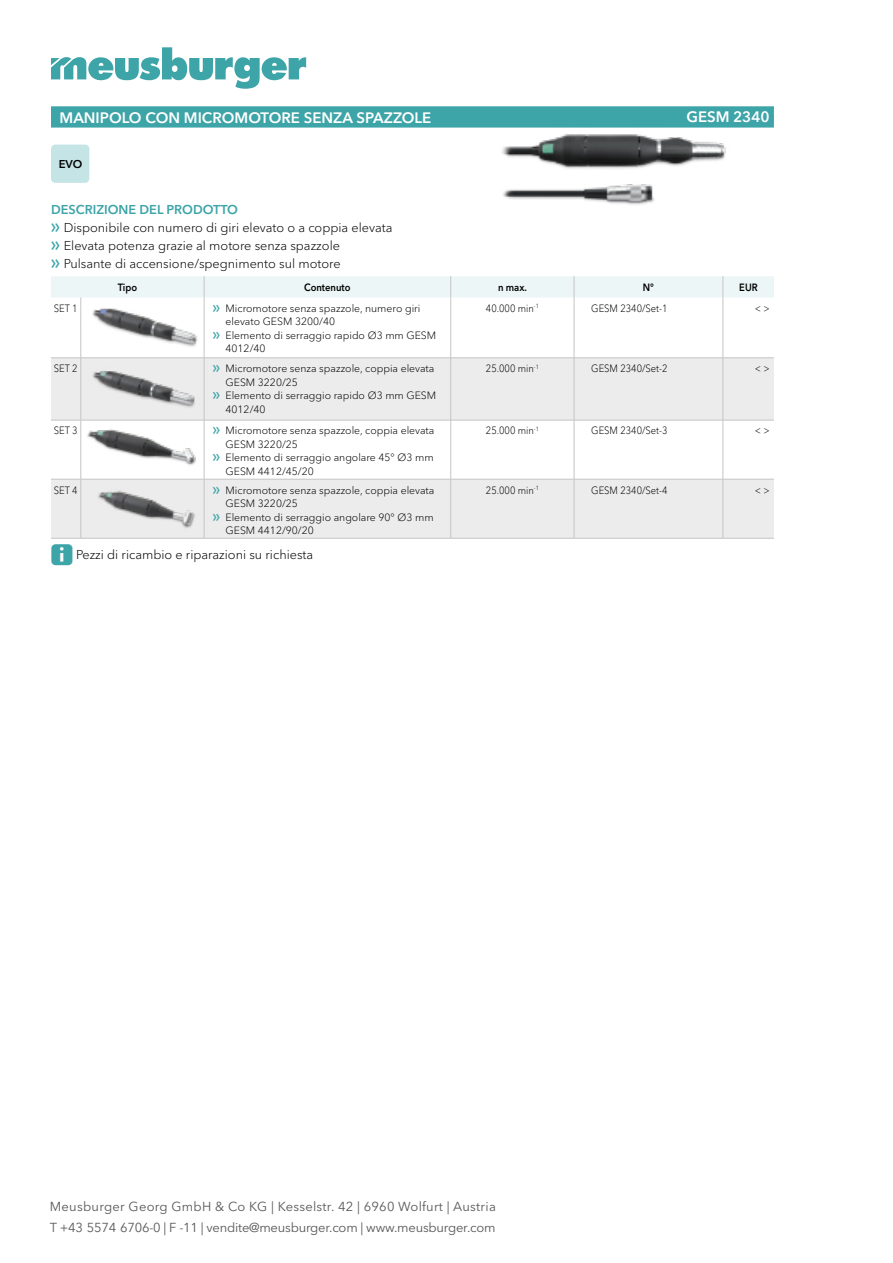
<style>
.page{position:relative;width:893px;height:1263px;background:#fff}
.page>*{position:absolute;margin:0;border:0;box-sizing:border-box;transform-origin:0 0}
.t1{font:600 15px "Avenir Next W1 G";color:#fff}
.t2{font:12.9px/20.7px "Avenir Next W1 G";letter-spacing:-.005em;color:#585857}
.t3{font:300 12.75px/18px "Avenir Next W1 G";color:#000}
.t4{font:600 11.25px "Avenir Next W1 G";color:#000}
.t5{font:300 10.5px "Avenir Next W1 G";color:#000}
.t6{font:300 10.5px "Avenir Next W1 G";color:#000;scale:.9 1}
.t7{font:600 10.5px "Avenir Next W1 G";color:#000;scale:.9 1}
.s1{font-weight:600;color:#3da4a8}
.s2{font-family:"Meusburger Sonderzeichen";font-weight:400;color:#3da4a8}
</style>
<div class="page">
<svg style="left:51px;top:47px;width:255px;height:42px"></svg>
<svg style="left:51px;top:106px;width:723px;height:22px;background:#43a7aa"></svg>
<div style="left:51px;top:145px;width:38px;height:38px;background:#c5e4e5;border-radius:4px"></div>
<img style="left:502px;top:134px;width:224px;height:71px">
<svg style="left:51px;top:358px;width:723px;height:180px;fill:#ececec"></svg>
<div style="left:51px;top:276px;width:723px;height:21px;background:#ecf6f6"></div>
<hr style="left:81px;top:297px;width:1px;height:61px;background:#c4c5c5">
<hr style="left:204px;top:297px;width:1px;height:61px;background:#c4c5c5">
<hr style="left:450px;top:297px;width:1px;height:61px;background:#c4c5c5">
<hr style="left:574px;top:297px;width:1px;height:61px;background:#c4c5c5">
<hr style="left:723px;top:297px;width:1px;height:61px;background:#c4c5c5">
<hr style="left:81px;top:358px;width:1px;height:62px;background:#c4c5c5">
<hr style="left:204px;top:358px;width:1px;height:62px;background:#c4c5c5">
<hr style="left:450px;top:358px;width:1px;height:62px;background:#c4c5c5">
<hr style="left:574px;top:358px;width:1px;height:62px;background:#c4c5c5">
<hr style="left:723px;top:358px;width:1px;height:62px;background:#c4c5c5">
<hr style="left:81px;top:420px;width:1px;height:59px;background:#c4c5c5">
<hr style="left:204px;top:420px;width:1px;height:59px;background:#c4c5c5">
<hr style="left:450px;top:420px;width:1px;height:59px;background:#c4c5c5">
<hr style="left:574px;top:420px;width:1px;height:59px;background:#c4c5c5">
<hr style="left:723px;top:420px;width:1px;height:59px;background:#c4c5c5">
<hr style="left:81px;top:479px;width:1px;height:59px;background:#c4c5c5">
<hr style="left:204px;top:479px;width:1px;height:59px;background:#c4c5c5">
<hr style="left:450px;top:479px;width:1px;height:59px;background:#c4c5c5">
<hr style="left:574px;top:479px;width:1px;height:59px;background:#c4c5c5">
<hr style="left:723px;top:479px;width:1px;height:59px;background:#c4c5c5">
<hr style="left:51px;top:357px;width:30px;height:1px;background:#c4c5c5">
<hr style="left:81px;top:357px;width:123px;height:1px;background:#c4c5c5">
<hr style="left:204px;top:357px;width:247px;height:1px;background:#c4c5c5">
<hr style="left:451px;top:357px;width:123px;height:1px;background:#c4c5c5">
<hr style="left:574px;top:357px;width:149px;height:1px;background:#c4c5c5">
<hr style="left:723px;top:357px;width:51px;height:1px;background:#c4c5c5">
<hr style="left:51px;top:420px;width:30px;height:1px;background:#c4c5c5">
<hr style="left:81px;top:420px;width:123px;height:1px;background:#c4c5c5">
<hr style="left:204px;top:420px;width:247px;height:1px;background:#c4c5c5">
<hr style="left:451px;top:420px;width:123px;height:1px;background:#c4c5c5">
<hr style="left:574px;top:420px;width:149px;height:1px;background:#c4c5c5">
<hr style="left:723px;top:420px;width:51px;height:1px;background:#c4c5c5">
<hr style="left:51px;top:479px;width:30px;height:1px;background:#c4c5c5">
<hr style="left:81px;top:479px;width:123px;height:1px;background:#c4c5c5">
<hr style="left:204px;top:479px;width:247px;height:1px;background:#c4c5c5">
<hr style="left:451px;top:479px;width:123px;height:1px;background:#c4c5c5">
<hr style="left:574px;top:479px;width:149px;height:1px;background:#c4c5c5">
<hr style="left:723px;top:479px;width:51px;height:1px;background:#c4c5c5">
<hr style="left:51px;top:538px;width:30px;height:1px;background:#c4c5c5">
<hr style="left:81px;top:538px;width:123px;height:1px;background:#c4c5c5">
<hr style="left:204px;top:538px;width:247px;height:1px;background:#c4c5c5">
<hr style="left:451px;top:538px;width:123px;height:1px;background:#c4c5c5">
<hr style="left:574px;top:538px;width:149px;height:1px;background:#c4c5c5">
<hr style="left:723px;top:538px;width:51px;height:1px;background:#c4c5c5">
<img style="left:92px;top:308px;width:106px;height:39px">
<img style="left:85px;top:364px;width:115px;height:52px">
<img style="left:85px;top:426px;width:115px;height:45px">
<img style="left:85px;top:486px;width:115px;height:45px">
<h1 class="t1" style="left:60px;top:108px;width:373px">MANIPOLO CON MICROMOTORE SENZA SPAZZOLE</h1>
<h1 class="t1" style="left:686px;top:108px;width:85px">GESM 2340</h1>
<p class="t4" style="left:59px;top:157px;width:25px">EVO</p>
<p class="t3" style="left:51px;top:200px;width:343px"><span class="s1">DESCRIZIONE DEL PRODOTTO<br></span><span class="s2">f</span> Disponibile con numero di giri elevato o a coppia elevata <span class="s2">f</span> Elevata potenza grazie al motore senza spazzole<br><span class="s2">f</span> Pulsante di accensione/spegnimento sul motore</p>
<p class="t7" style="left:118px;top:281px;width:23px">Tipo</p>
<p class="t7" style="left:304px;top:281px;width:53px">Contenuto</p>
<p class="t7" style="left:498px;top:281px;width:34px">n max.</p>
<p class="t7" style="left:643px;top:281px;width:14px">N°</p>
<p class="t7" style="left:739px;top:281px;width:22px">EUR</p>
<p class="t6" style="left:54px;top:302px;width:28px">SET 1</p>
<p class="t5" style="left:213px;top:302px;width:209px"><span class="s2">f</span> Micromotore senza spazzole, numero giri</p>
<p class="t5" style="left:226px;top:315px;width:111px">elevato GESM 3200/40</p>
<p class="t5" style="left:213px;top:329px;width:225px"><span class="s2">f</span> Elemento di serraggio rapido Ø3 mm GESM</p>
<p class="t5" style="left:226px;top:342px;width:42px">4012/40</p>
<p class="t6" style="left:486px;top:302px;width:60px">40.000 min<sup>-1</sup></p>
<p class="t6" style="left:591px;top:302px;width:86px">GESM 2340/Set-1</p>
<p class="t6" style="left:755px;top:302px;width:18px">&lt; &gt;</p>
<p class="t6" style="left:54px;top:362px;width:28px">SET 2</p>
<p class="t5" style="left:213px;top:362px;width:223px"><span class="s2">f</span> Micromotore senza spazzole, coppia elevata</p>
<p class="t5" style="left:226px;top:376px;width:74px">GESM 3220/25</p>
<p class="t5" style="left:213px;top:389px;width:225px"><span class="s2">f</span> Elemento di serraggio rapido Ø3 mm GESM</p>
<p class="t5" style="left:226px;top:403px;width:42px">4012/40</p>
<p class="t6" style="left:54px;top:424px;width:28px">SET 3</p>
<p class="t5" style="left:213px;top:424px;width:223px"><span class="s2">f</span> Micromotore senza spazzole, coppia elevata</p>
<p class="t5" style="left:226px;top:438px;width:74px">GESM 3220/25</p>
<p class="t5" style="left:213px;top:451px;width:222px"><span class="s2">f</span> Elemento di serraggio angolare 45° Ø3 mm</p>
<p class="t5" style="left:226px;top:465px;width:90px">GESM 4412/45/20</p>
<p class="t6" style="left:54px;top:484px;width:28px">SET 4</p>
<p class="t5" style="left:213px;top:484px;width:223px"><span class="s2">f</span> Micromotore senza spazzole, coppia elevata</p>
<p class="t5" style="left:226px;top:497px;width:74px">GESM 3220/25</p>
<p class="t5" style="left:213px;top:511px;width:222px"><span class="s2">f</span> Elemento di serraggio angolare 90° Ø3 mm</p>
<p class="t5" style="left:226px;top:524px;width:90px">GESM 4412/90/20</p>
<p class="t3" style="left:51px;top:545px;width:264px"><span class="s2">E</span> Pezzi di ricambio e riparazioni su richiesta</p>
<p class="t6" style="left:486px;top:362px;width:60px">25.000 min<sup>-1</sup></p>
<p class="t6" style="left:591px;top:362px;width:86px">GESM 2340/Set-2</p>
<p class="t6" style="left:755px;top:362px;width:18px">&lt; &gt;</p>
<p class="t6" style="left:486px;top:424px;width:60px">25.000 min<sup>-1</sup></p>
<p class="t6" style="left:591px;top:424px;width:86px">GESM 2340/Set-3</p>
<p class="t6" style="left:755px;top:424px;width:18px">&lt; &gt;</p>
<p class="t6" style="left:486px;top:484px;width:60px">25.000 min<sup>-1</sup></p>
<p class="t6" style="left:591px;top:484px;width:86px">GESM 2340/Set-4</p>
<p class="t6" style="left:755px;top:484px;width:18px">&lt; &gt;</p>
<p class="t2" style="left:50px;top:1196px;width:448px">Meusburger Georg GmbH &amp; Co KG | Kesselstr. 42 | 6960 Wolfurt | Austria<br>T +43 5574 6706-0 | F -11 | vendite@meusburger.com | www.meusburger.com</p>
</div>
